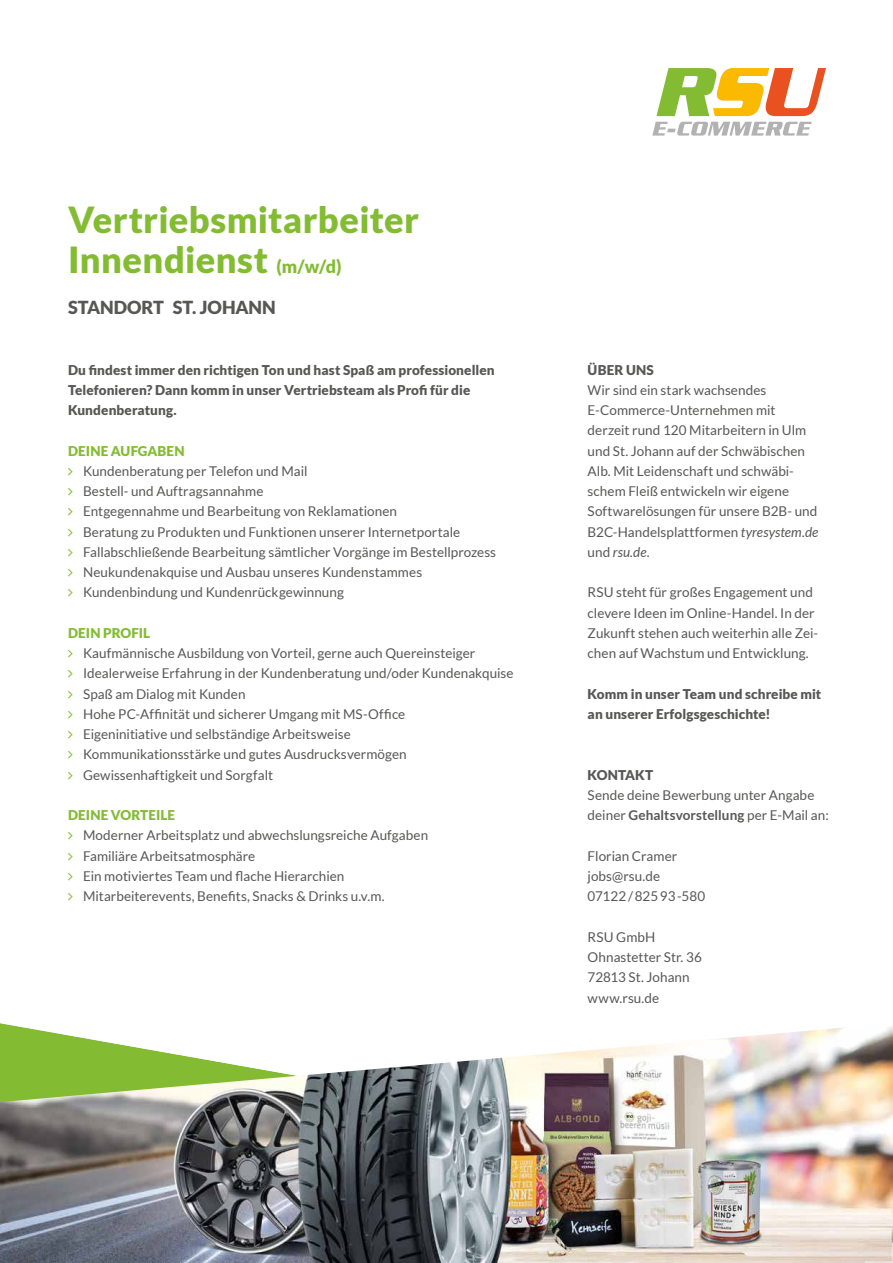
<style>
.page{position:relative;width:893px;height:1263px;background:#fff}
.page>*{position:absolute;margin:0;border:0;box-sizing:border-box;transform-origin:0 0}
.t1{font:900 36px/40.5px "Lato";letter-spacing:.01em;color:#83bc32}
.t2{font:900 18px "Lato";color:#575756}
.t3{font:13.5px/20.2px "Lato";letter-spacing:.005em;color:#575756}
.t4{font:900 13.5px/20.2px "Lato";letter-spacing:.005em;color:#575756}
.t5{font:900 13.5px "Lato";letter-spacing:.005em;color:#83bc32}
.s1{font-size:18px}
.s2{font-style:italic}
.s3{font-weight:700}
</style>
<div class="page">
<svg style="left:656px;top:68px;width:170px;height:48px"></svg>
<svg style="left:652px;top:122px;width:160px;height:14px"></svg>
<img style="left:0;top:1076px;width:893px;height:187px">
<svg style="left:0;top:1076px;width:298px;height:26px;background:#a6c27a"></svg>
<svg style="left:0;top:1023px;width:893px;height:53px"></svg>
<h1 class="t1" style="left:68px;top:199px;width:352px">Vertriebsmitarbeiter<br>Innendienst <span class="s1">(m/w/d)</span></h1>
<h2 class="t2" style="left:68px;top:297px;width:209px">STANDORT ST. JOHANN</h2>
<p class="t4" style="left:68px;top:359px;width:428px">Du findest immer den richtigen Ton und hast Spaß am professionellen<br>Telefonieren? Dann komm in unser Vertriebsteam als Profi für die<br>Kundenberatung.</p>
<p class="t5" style="left:68px;top:443px;width:118px">DEINE AUFGABEN</p>
<p class="t3" style="left:83px;top:461px;width:415px">Kundenberatung per Telefon und Mail<br>Bestell- und Auftragsannahme<br>Entgegennahme und Bearbeitung von Reklamationen<br>Beratung zu Produkten und Funktionen unserer Internetportale Fallabschließende Bearbeitung sämtlicher Vorgänge im Bestellprozess Neukundenakquise und Ausbau unseres Kundenstammes Kundenbindung und Kundenrückgewinnung</p>
<p class="t5" style="left:68px;top:625px;width:84px">DEIN PROFIL</p>
<p class="t3" style="left:83px;top:643px;width:432px">Kaufmännische Ausbildung von Vorteil, gerne auch Quereinsteiger Idealerweise Erfahrung in der Kundenberatung und/oder Kundenakquise Spaß am Dialog mit Kunden<br>Hohe PC-Affinität und sicherer Umgang mit MS-Office<br>Eigeninitiative und selbständige Arbeitsweise<br>Kommunikationsstärke und gutes Ausdrucksvermögen Gewissenhaftigkeit und Sorgfalt</p>
<p class="t5" style="left:68px;top:807px;width:108px">DEINE VORTEILE</p>
<p class="t3" style="left:83px;top:825px;width:347px">Moderner Arbeitsplatz und abwechslungsreiche Aufgaben Familiäre Arbeitsatmosphäre<br>Ein motiviertes Team und flache Hierarchien Mitarbeiterevents, Benefits, Snacks &amp; Drinks u.v.m.</p>
<p class="t4" style="left:588px;top:359px;width:68px">ÜBER UNS</p>
<p class="t3" style="left:588px;top:380px;width:232px">Wir sind ein stark wachsendes<br>E-Commerce-Unternehmen mit derzeit rund 120 Mitarbeitern in Ulm und St. Johann auf der Schwäbischen<br>Alb. Mit Leidenschaft und schwäbi&shy;schem Fleiß entwickeln wir eigene<br>Softwarelösungen für unsere B2B- und<br>B2C-Handelsplattformen <span class="s2">tyresystem.de </span>und <span class="s2">rsu.de</span>.</p>
<p class="t3" style="left:588px;top:582px;width:232px">RSU steht für großes Engagement und clevere Ideen im Online-Handel. In der Zukunft stehen auch weiterhin alle Zei&shy;chen auf Wachstum und Entwicklung.</p>
<p class="t4" style="left:588px;top:683px;width:235px">Komm in unser Team und schreibe mit an unserer Erfolgsgeschichte!</p>
<p class="t4" style="left:588px;top:764px;width:67px">KONTAKT</p>
<p class="t3" style="left:588px;top:785px;width:243px">Sende deine Bewerbung unter Angabe deiner <span class="s3">Gehaltsvorstellung</span> per E-Mail an:</p>
<p class="t3" style="left:588px;top:846px;width:119px">Florian Cramer jobs@rsu.de<br>07122/82593-580</p>
<p class="t3" style="left:588px;top:927px;width:116px">RSU GmbH<br>Ohnastetter Str. 36<br>72813 St. Johann www.rsu.de</p>
</div>
